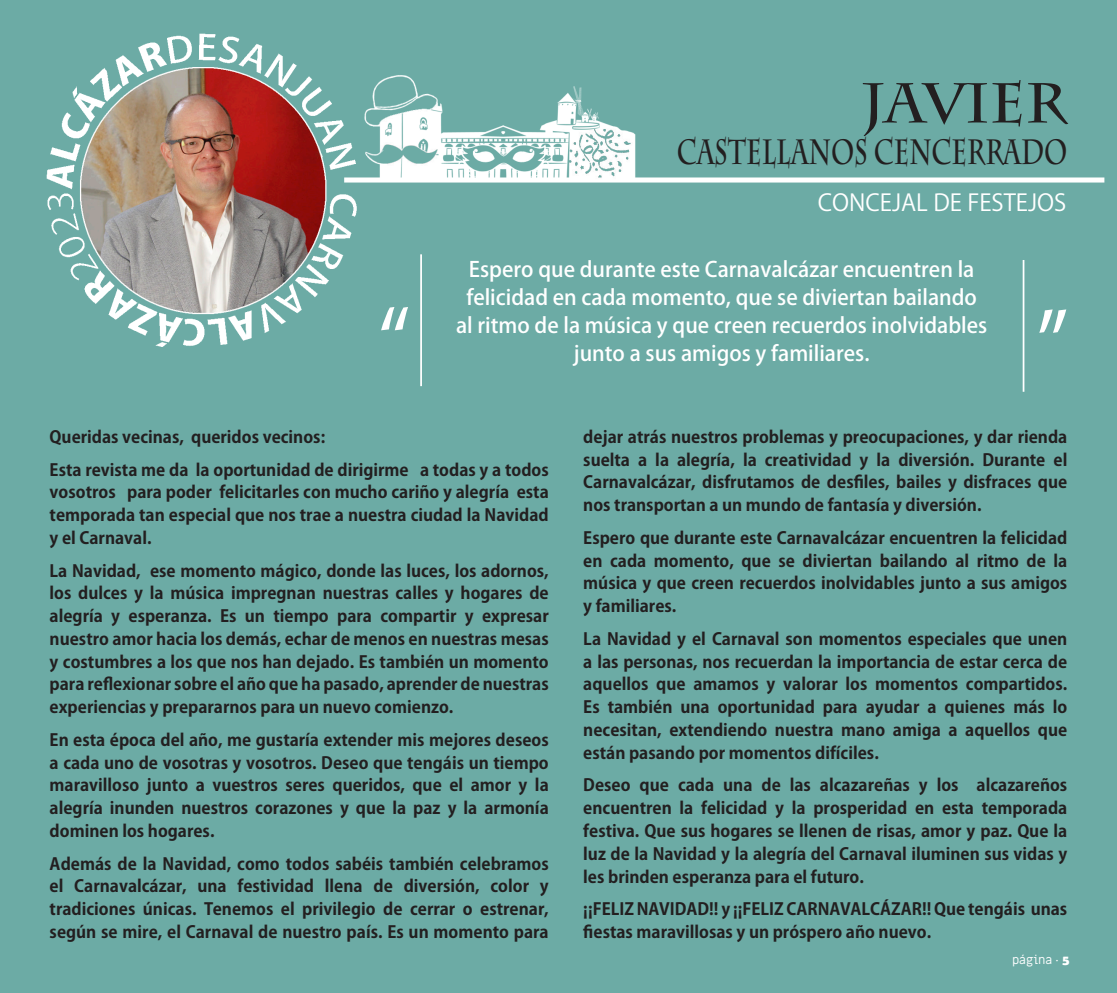
<style>
.page{position:relative;width:1117px;height:993px;background:#fff}
.page>*{position:absolute;margin:0;border:0;box-sizing:border-box;transform-origin:0 0}
.t1{font:87.5px "Koz Go Pr 6 N";color:#fff}
.t2{font:700 56px "Charlemagne Std";color:#231f20}
.t3{font:700 35px "Charlemagne Std";color:#231f20;scale:.7 1}
.t4{font:23.1px "Koz Go Pr 6 N";color:#fff}
.t5{font:500 21px/28px "Koz Go Pr 6 N";color:#fff;text-align:center}
.t6{font:700 16.62px/22.8px "Koz Go Pr 6 N";color:#231f20;text-align:justify}
.t7{font:700 14px "Berlin Sans FB Demi";color:#fff}
.t8{font:12.25px "Miriam Libre";color:#fff}
</style>
<div class="page">
<div style="left:0;top:0;width:1116px;height:992px;background:#6caba5"></div>
<img style="left:46px;top:33px;width:1059px;height:340px">
<hr style="left:420px;top:254px;width:2px;height:132px;background:#fff">
<hr style="left:1022px;top:260px;width:2px;height:131px;background:#fff">
<p class="t1" style="left:377px;top:294px;width:34px">“</p>
<p class="t2" style="left:861px;top:70px;width:207px">JAVIER</p>
<p class="t3" style="left:676px;top:132px;width:559px">CASTELLANOS CENCERRADO</p>
<p class="t4" style="left:817px;top:189px;width:250px">CONCEJAL DE FESTEJOS</p>
<p class="t5" style="left:456px;top:255px;width:532px">Espero que durante este Carnavalcázar encuentren la felicidad en cada momento, que se diviertan bailando al ritmo de la música y que creen recuerdos inolvidables</p>
<p class="t5" style="left:573px;top:339px;width:297px">junto a sus amigos y familiares.</p>
<p class="t1" style="left:1035px;top:296px;width:34px">”</p>
<p class="t6" style="left:50px;top:425px;width:277px">Queridas vecinas, queridos vecinos:</p>
<p class="t6" style="left:50px;top:458px;width:500px">Esta revista me da la oportunidad de dirigirme a todas y a todos vosotros para poder felicitarles con mucho cariño y alegría esta temporada tan especial que nos trae a nuestra ciudad la Navidad y el Carnaval.</p>
<p class="t6" style="left:50px;top:559px;width:500px">La Navidad, ese momento mágico, donde las luces, los adornos, los dulces y la música impregnan nuestras calles y hogares de alegría y esperanza. Es un tiempo para compartir y expresar nuestro amor hacia los demás, echar de menos en nuestras mesas y costumbres a los que nos han dejado. Es también un momento para reflexionar sobre el año que ha pasado, aprender de nuestras experiencias y prepararnos para un nuevo comienzo.</p>
<p class="t6" style="left:50px;top:728px;width:500px">En esta época del año, me gustaría extender mis mejores deseos a cada uno de vosotras y vosotros. Deseo que tengáis un tiempo maravilloso junto a vuestros seres queridos, que el amor y la alegría inunden nuestros corazones y que la paz y la armonía dominen los hogares.</p>
<p class="t6" style="left:50px;top:852px;width:500px">Además de la Navidad, como todos sabéis también celebramos el Carnavalcázar, una festividad llena de diversión, color y tradiciones únicas. Tenemos el privilegio de cerrar o estrenar, según se mire, el Carnaval de nuestro país. Es un momento para</p>
<p class="t6" style="left:583px;top:425px;width:485px">dejar atrás nuestros problemas y preocupaciones, y dar rienda suelta a la alegría, la creatividad y la diversión. Durante el Carnavalcázar, disfrutamos de desfiles, bailes y disfraces que nos transportan a un mundo de fantasía y diversión.</p>
<p class="t6" style="left:583px;top:526px;width:485px">Espero que durante este Carnavalcázar encuentren la felicidad en cada momento, que se diviertan bailando al ritmo de la música y que creen recuerdos inolvidables junto a sus amigos y familiares.</p>
<p class="t6" style="left:583px;top:627px;width:485px">La Navidad y el Carnaval son momentos especiales que unen a las personas, nos recuerdan la importancia de estar cerca de aquellos que amamos y valorar los momentos compartidos.<br>Es también una oportunidad para ayudar a quienes más lo necesitan, extendiendo nuestra mano amiga a aquellos que están pasando por momentos difíciles.</p>
<p class="t6" style="left:583px;top:774px;width:485px">Deseo que cada una de las alcazareñas y los alcazareños encuentren la felicidad y la prosperidad en esta temporada festiva. Que sus hogares se llenen de risas, amor y paz. Que la luz de la Navidad y la alegría del Carnaval iluminen sus vidas y les brinden esperanza para el futuro.</p>
<p class="t6" style="left:583px;top:897px;width:485px">¡¡FELIZ NAVIDAD!! y ¡¡FELIZ CARNAVALCÁZAR!! Que tengáis unas fiestas maravillosas y un próspero año nuevo.</p>
<p class="t8" style="left:1011px;top:951px;width:48px">página ·</p>
<p class="t7" style="left:1062px;top:951px;width:9px">5</p>
</div>
